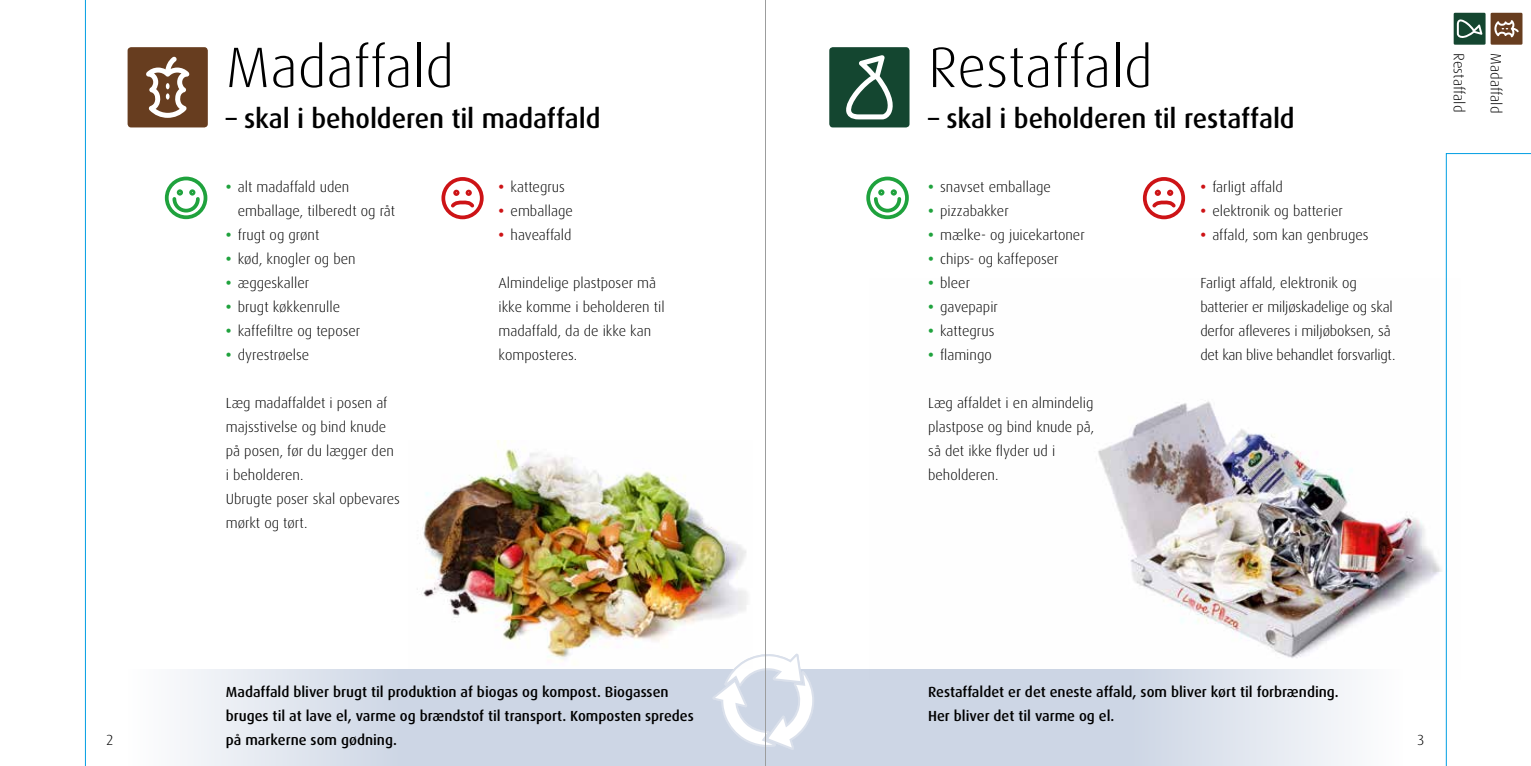
<style>
.page{position:relative;width:1531px;height:766px;background:#fff}
.page>*{position:absolute;margin:0;border:0;box-sizing:border-box;transform-origin:0 0}
.t1{font:300 57px "Dax";color:#000}
.t2{font:500 27px "Dax";letter-spacing:-.005em;color:#000}
.t3{font:300 15px "Dax";color:#000}
.t4{font:300 14.7px/24px "Dax";color:#000}
.t5{font:500 14.7px/24px "Dax";color:#000}
.s1{font-weight:700;color:#1fa23d}
.s2{font-weight:700;color:#cd1316}
</style>
<div class="page">
<svg style="left:182px;top:669px;width:583px;height:96px;background:#d5dce9"></svg>
<svg style="left:766px;top:669px;width:590px;height:96px;background:#d5dce9"></svg>
<svg style="left:866px;top:176px;width:43px;height:44px"></svg>
<svg style="left:164px;top:176px;width:44px;height:44px"></svg>
<svg style="left:441px;top:177px;width:43px;height:43px"></svg>
<svg style="left:711px;top:653px;width:102px;height:109px"></svg>
<svg style="left:1142px;top:177px;width:44px;height:43px"></svg>
<img style="left:417px;top:441px;width:335px;height:227px">
<hr style="left:765px;top:0;width:1px;height:765px;background:#9c9d9d">
<div style="left:1490px;top:13px;width:32px;height:32px;background:#673d1f"></div>
<svg style="left:1494px;top:20px;width:24px;height:17px"></svg>
<div style="left:128px;top:47px;width:80px;height:80px;background:#673d1f;border-radius:4px"></div>
<svg style="left:146px;top:57px;width:43px;height:61px"></svg>
<div style="left:1453px;top:13px;width:32px;height:32px;background:#144630"></div>
<svg style="left:1457px;top:19px;width:25px;height:19px"></svg>
<div style="left:829px;top:47px;width:80px;height:80px;background:#144630;border-radius:4px"></div>
<svg style="left:846px;top:55px;width:47px;height:64px"></svg>
<img style="left:869px;top:278px;width:577px;height:401px">
<svg style="left:1446px;top:153px;width:85px;height:612px"></svg>
<hr style="left:85px;top:0;width:1px;height:765px;background:#009ee3">
<h1 class="t1" style="left:226px;top:36px;width:230px">Madaffald</h1>
<h2 class="t2" style="left:226px;top:103px;width:376px">– skal i beholderen til madaffald</h2>
<p class="t4" style="left:238px;top:175px;width:159px;text-indent:-12px"><span class="s1">•</span> alt madaffald uden emballage, tilberedt og råt</p>
<p class="t4" style="left:226px;top:223px;width:95px"><span class="s1">•</span> frugt og grønt</p>
<p class="t4" style="left:226px;top:247px;width:131px"><span class="s1">•</span> kød, knogler og ben</p>
<p class="t4" style="left:226px;top:271px;width:85px"><span class="s1">•</span> æggeskaller</p>
<p class="t4" style="left:226px;top:295px;width:116px"><span class="s1">•</span> brugt køkkenrulle</p>
<p class="t4" style="left:226px;top:319px;width:136px"><span class="s1">•</span> kaffefiltre og teposer</p>
<p class="t4" style="left:226px;top:343px;width:85px"><span class="s1">•</span> dyrestrøelse</p>
<p class="t4" style="left:226px;top:391px;width:175px">Læg madaffaldet i posen af majsstivelse og bind knude på posen, før du lægger den i beholderen.<br>Ubrugte poser skal opbevares mørkt og tørt.</p>
<p class="t4" style="left:499px;top:175px;width:68px"><span class="s2">•</span> kattegrus</p>
<p class="t4" style="left:499px;top:199px;width:76px"><span class="s2">•</span> emballage</p>
<p class="t4" style="left:499px;top:223px;width:74px"><span class="s2">•</span> haveaffald</p>
<p class="t4" style="left:499px;top:271px;width:168px">Almindelige plastposer må ikke komme i beholderen til madaffald, da de ikke kan komposteres.</p>
<h1 class="t1" style="left:928px;top:36px;width:226px">Restaffald</h1>
<h2 class="t2" style="left:928px;top:103px;width:368px">– skal i beholderen til restaffald</h2>
<p class="t4" style="left:928px;top:175px;width:124px"><span class="s1">•</span> snavset emballage</p>
<p class="t4" style="left:928px;top:199px;width:82px"><span class="s1">•</span> pizzabakker</p>
<p class="t4" style="left:928px;top:223px;width:158px"><span class="s1">•</span> mælke- og juicekartoner</p>
<p class="t4" style="left:928px;top:247px;width:132px"><span class="s1">•</span> chips- og kaffeposer</p>
<p class="t4" style="left:928px;top:271px;width:43px"><span class="s1">•</span> bleer</p>
<p class="t4" style="left:928px;top:295px;width:71px"><span class="s1">•</span> gavepapir</p>
<p class="t4" style="left:928px;top:319px;width:68px"><span class="s1">•</span> kattegrus</p>
<p class="t4" style="left:928px;top:343px;width:65px"><span class="s1">•</span> flamingo</p>
<p class="t4" style="left:928px;top:391px;width:168px">Læg affaldet i en almindelig plastpose og bind knude på, så det ikke flyder ud i beholderen.</p>
<p class="t4" style="left:1200px;top:175px;width:84px"><span class="s2">•</span> farligt affald</p>
<p class="t4" style="left:1200px;top:199px;width:144px"><span class="s2">•</span> elektronik og batterier</p>
<p class="t4" style="left:1200px;top:223px;width:170px"><span class="s2">•</span> affald, som kan genbruges</p>
<p class="t4" style="left:1200px;top:271px;width:197px">Farligt affald, elektronik og batterier er miljøskadelige og skal derfor afleveres i miljøboksen, så det kan blive behandlet forsvarligt.</p>
<p class="t3" style="left:1467px;top:53px;width:61px;rotate:90deg">Restaffald</p>
<p class="t3" style="left:1504px;top:53px;width:62px;rotate:90deg">Madaffald</p>
<p class="t5" style="left:226px;top:679px;width:469px">Madaffald bliver brugt til produktion af biogas og kompost. Biogassen bruges til at lave el, varme og brændstof til transport. Komposten spredes på markerne som gødning.</p>
<p class="t5" style="left:928px;top:679px;width:412px">Restaffaldet er det eneste affald, som bliver kørt til forbrænding.<br>Her bliver det til varme og el.</p>
<p class="t4" style="left:106px;top:727px;width:9px">2</p>
<p class="t4" style="left:1417px;top:727px;width:9px">3</p>
</div>
